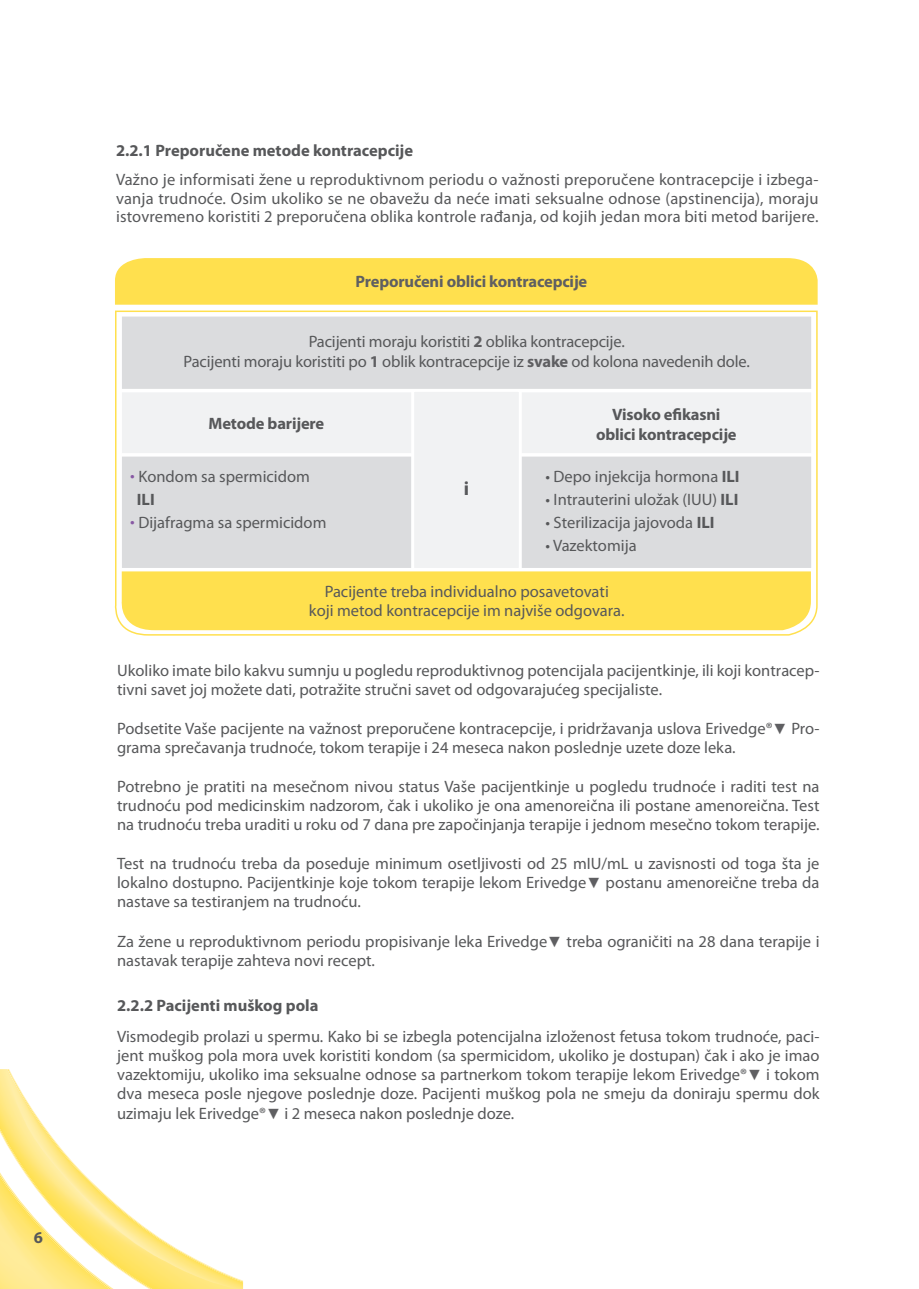
<style>
.page{position:relative;width:919px;height:1289px;background:#fff}
.page>*{position:absolute;margin:0;border:0;box-sizing:border-box;transform-origin:0 0}
.t1{font:700 19.5px "Myriad Pro";color:#57585a}
.t2{font:16.5px/18.8px "Myriad Pro";color:#57585a;text-align:justify}
.t3{font:700 16.5px/19.5px "Myriad Pro";letter-spacing:-.01em;color:#57585a;text-align:center}
.t4{font:700 16.5px "Myriad Pro";letter-spacing:-.01em;color:#5f5f62}
.s1{font-weight:700;color:#5f5f62}
.s2{color:#8859a4}
.s3{font-weight:700}
.s4{font-family:"Arial";font-size:15px;color:#5f5f62}
</style>
<div class="page">
<svg style="left:0;top:1069px;width:243px;height:219px"></svg>
<svg style="left:114px;top:310px;width:704px;height:326px"></svg>
<div style="left:115px;top:258px;width:702px;height:47px;background:#ffe04e"></div>
<p class="t3" style="left:34px;top:1229px;width:11px">6</p>
<p class="t3" style="left:116px;top:142px;width:298px">2.2.1 Preporučene metode kontracepcije</p>
<p class="t2" style="left:116px;top:171px;width:704px">Važno je informisati žene u reproduktivnom periodu o važnosti preporučene kontracepcije i izbega&shy;vanja trudnoće. Osim ukoliko se ne obavežu da neće imati seksualne odnose (apstinencija), moraju istovremeno koristiti 2 preporučena oblika kontrole rađanja, od kojih jedan mora biti metod barijere.</p>
<p class="t4" style="left:355px;top:275px;width:233px">Preporučeni oblici kontracepcije</p>
<p class="t2" style="left:184px;top:333px;width:567px;line-height:19.5px;text-align:center">Pacijenti moraju koristiti <span class="s1">2</span> oblika kontracepcije.<br>Pacijenti moraju koristiti po <span class="s1">1</span> oblik kontracepcije iz <span class="s1">svake</span> od kolona navedenih dole.</p>
<p class="t3" style="left:208px;top:415px;width:117px">Metode barijere</p>
<p class="t3" style="left:596px;top:406px;width:142px">Visoko efikasni oblici kontracepcije</p>
<p class="t2" style="left:137px;top:466px;width:174px;line-height:23px;text-indent:-7px"><span class="s2">•</span> Kondom sa spermicidom<br><span class="s3">ILI</span></p>
<p class="t2" style="left:130px;top:514px;width:198px"><span class="s2">•</span> Dijafragma sa spermicidom</p>
<p class="t1" style="left:464px;top:481px;width:7px">i</p>
<p class="t2" style="left:545px;top:468px;width:196px">• Depo injekcija hormona <span class="s3">ILI</span></p>
<p class="t2" style="left:545px;top:491px;width:194px">• Intrauterini uložak (IUU) <span class="s3">ILI</span></p>
<p class="t2" style="left:545px;top:514px;width:171px">• Sterilizacija jajovoda <span class="s3">ILI</span></p>
<p class="t2" style="left:545px;top:537px;width:93px">• Vazektomija</p>
<p class="t2" style="left:309px;top:582px;width:317px;line-height:19.5px;text-align:center">Pacijente treba individualno posavetovati<br>koji metod kontracepcije im najviše odgovara.</p>
<p class="t2" style="left:117px;top:662px;width:704px">Ukoliko imate bilo kakvu sumnju u pogledu reproduktivnog potencijala pacijentkinje, ili koji kontracep&shy;tivni savet joj možete dati, potražite stručni savet od odgovarajućeg specijaliste.</p>
<p class="t2" style="left:117px;top:720px;width:703px">Podsetite Vaše pacijente na važnost preporučene kontracepcije, i pridržavanja uslova Erivedge®<span class="s4">▼</span> Pro&shy;grama sprečavanja trudnoće, tokom terapije i 24 meseca nakon poslednje uzete doze leka.</p>
<p class="t2" style="left:117px;top:778px;width:704px">Potrebno je pratiti na mesečnom nivou status Vaše pacijentkinje u pogledu trudnoće i raditi test na trudnoću pod medicinskim nadzorom, čak i ukoliko je ona amenoreična ili postane amenoreična. Test na trudnoću treba uraditi u roku od 7 dana pre započinjanja terapije i jednom mesečno tokom terapije.</p>
<p class="t2" style="left:117px;top:854px;width:704px;line-height:19.2px">Test na trudnoću treba da poseduje minimum osetljivosti od 25 mIU/mL u zavisnosti od toga šta je lokalno dostupno. Pacijentkinje koje tokom terapije lekom Erivedge<span class="s4">▼</span> postanu amenoreične treba da nastave sa testiranjem na trudnoću.</p>
<p class="t2" style="left:117px;top:933px;width:704px">Za žene u reproduktivnom periodu propisivanje leka Erivedge<span class="s4">▼</span> treba ograničiti na 28 dana terapije i nastavak terapije zahteva novi recept.</p>
<p class="t3" style="left:117px;top:997px;width:203px">2.2.2 Pacijenti muškog pola</p>
<p class="t2" style="left:117px;top:1028px;width:704px">Vismodegib prolazi u spermu. Kako bi se izbegla potencijalna izloženost fetusa tokom trudnoće, paci&shy;jent muškog pola mora uvek koristiti kondom (sa spermicidom, ukoliko je dostupan) čak i ako je imao vazektomiju, ukoliko ima seksualne odnose sa partnerkom tokom terapije lekom Erivedge®<span class="s4">▼</span> i tokom dva meseca posle njegove poslednje doze. Pacijenti muškog pola ne smeju da doniraju spermu dok uzimaju lek Erivedge®<span class="s4">▼</span> i 2 meseca nakon poslednje doze.</p>
</div>
